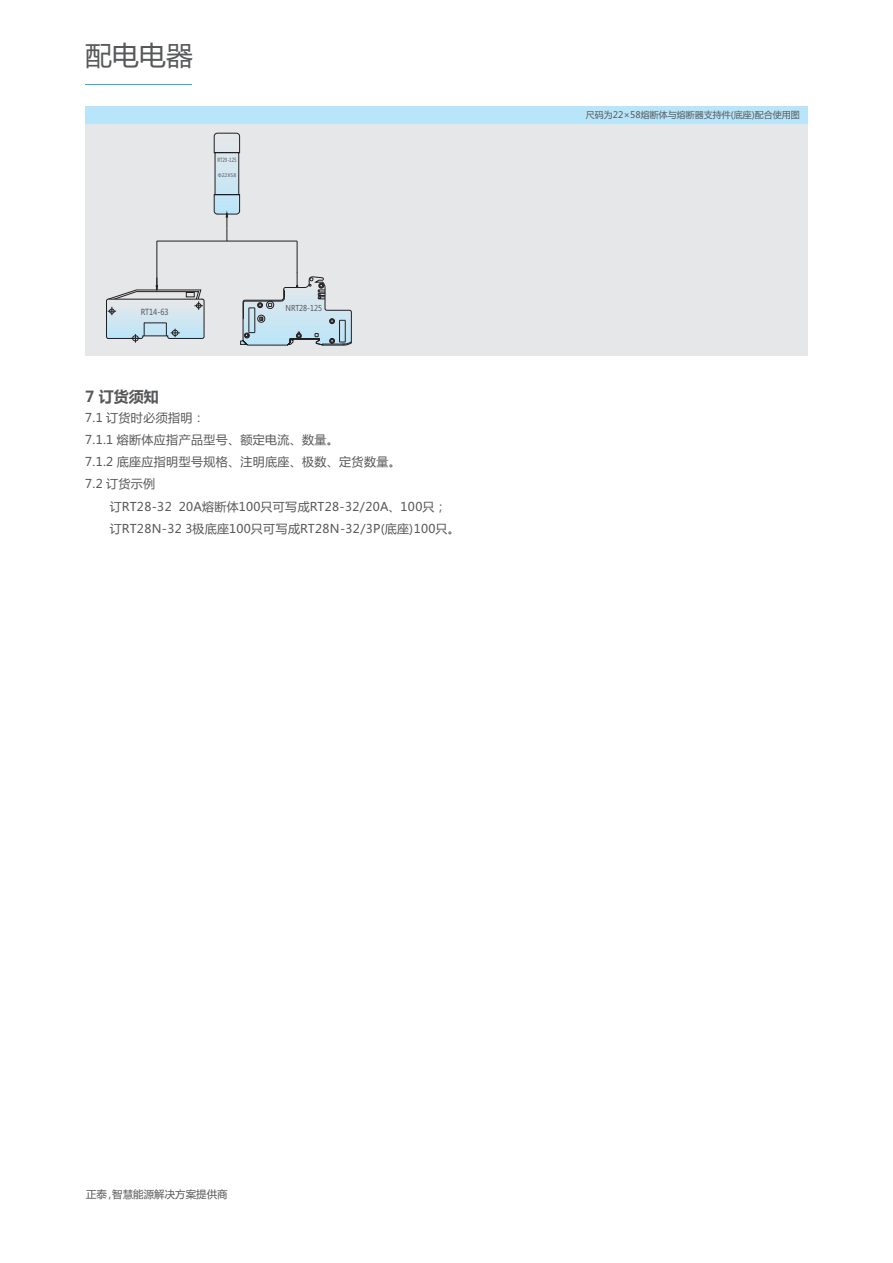
<style>
.page{position:relative;width:893px;height:1263px;background:#fff}
.page>*{position:absolute;margin:0;border:0;box-sizing:border-box;transform-origin:0 0}
.t1{font:27px "Microsoft Ya Hei";color:#57585a}
.t2{font:700 15px "Microsoft Ya Hei";color:#57585a}
.t3{font:12px "Microsoft Ya Hei";letter-spacing:.03em;color:#57585a}
.t4{font:10.5px "Microsoft Ya Hei";color:#57585a}
.t5{font:9px "Microsoft Ya Hei";color:#57585a}
.t6{font:8.25px "Microsoft Ya Hei";color:#57585a;scale:.85 1}
.t7{font:7.95px "Microsoft Ya Hei";color:#57585a;scale:.85 1}
.t8{font:5.55px "Microsoft Ya Hei";color:#57585a;scale:.75 1}
.t9{font:4.8px "Microsoft Ya Hei";color:#57585a}
</style>
<div class="page">
<hr style="left:85px;top:84px;width:106px;height:1px;background:#1fb0e6">
<div style="left:85px;top:123px;width:723px;height:232px;background:#e6e7e9"></div>
<div style="left:85px;top:106px;width:723px;height:17px;background:#b9e5fa"></div>
<hr style="left:157px;top:241px;width:140px;height:1px;background:#231f20">
<hr style="left:157px;top:241px;width:1px;height:45px;background:#231f20">
<svg style="left:106px;top:278px;width:99px;height:65px"></svg>
<hr style="left:297px;top:241px;width:1px;height:31px;background:#231f20">
<svg style="left:213px;top:132px;width:27px;height:109px"></svg>
<svg style="left:240px;top:272px;width:112px;height:74px"></svg>
<p class="t1" style="left:85px;top:43px;width:109px">配电电器</p>
<p class="t8" style="left:217px;top:158px;width:27px">RT29-125</p>
<p class="t9" style="left:218px;top:173px;width:20px">Φ22X58</p>
<p class="t6" style="left:141px;top:308px;width:34px">RT14-63</p>
<p class="t2" style="left:85px;top:390px;width:75px">7 订货须知</p>
<p class="t7" style="left:286px;top:304px;width:45px">NRT28-125</p>
<p class="t3" style="left:85px;top:412px;width:121px">7.1 订货时必须指明：</p>
<p class="t3" style="left:85px;top:434px;width:255px">7.1.1 熔断体应指产品型号、额定电流、数量。</p>
<p class="t3" style="left:85px;top:456px;width:317px">7.1.2 底座应指明型号规格、注明底座、极数、定货数量。</p>
<p class="t3" style="left:85px;top:479px;width:72px">7.2 订货示例</p>
<p class="t3" style="left:110px;top:501px;width:338px">订RT28-32 20A熔断体100只可写成RT28-32/20A、100只；</p>
<p class="t3" style="left:110px;top:523px;width:351px">订RT28N-32 3极底座100只可写成RT28N-32/3P(底座)100只。</p>
<p class="t5" style="left:586px;top:111px;width:215px">尺码为22×58熔断体与熔断器支持件(底座)配合使用图</p>
<p class="t4" style="left:86px;top:1189px;width:143px">正泰，智慧能源解决方案提供商</p>
</div>
